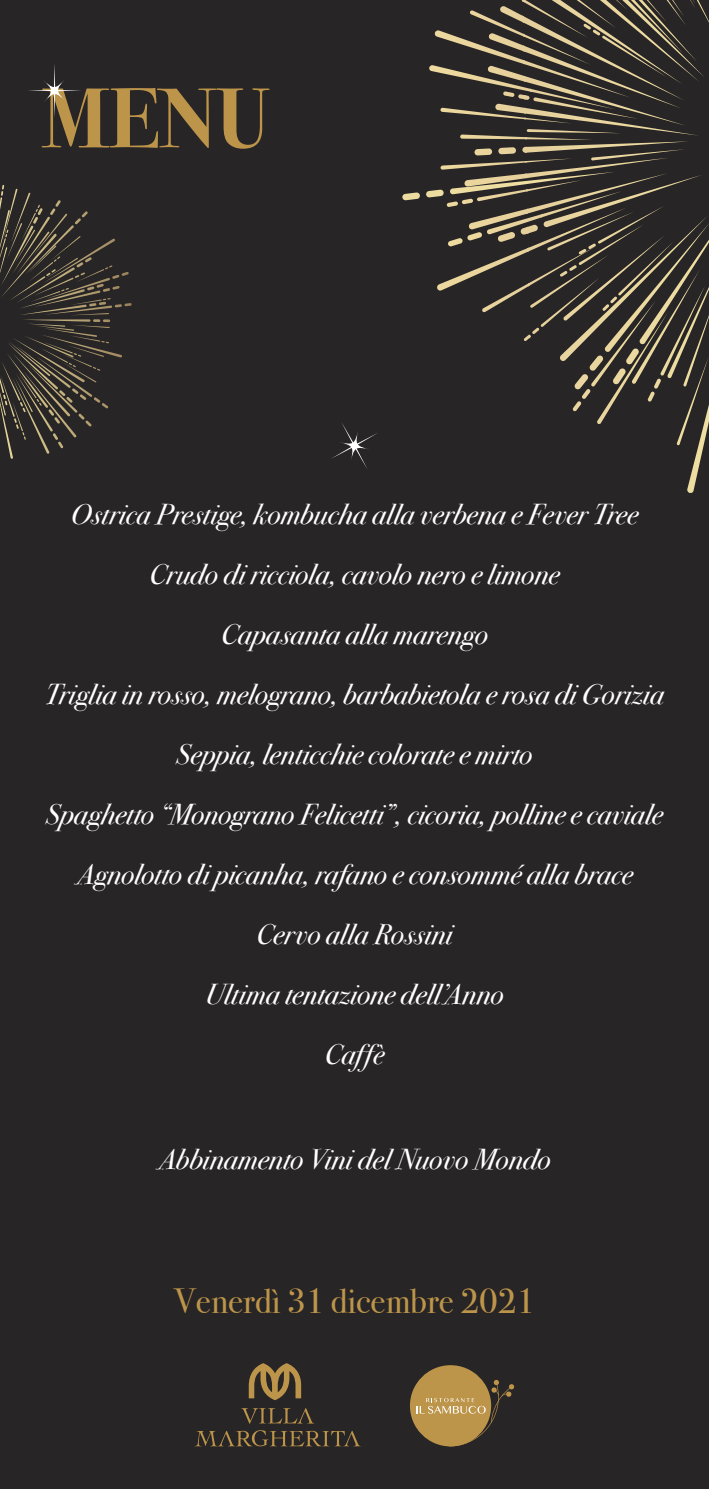
<style>
.page{position:relative;width:709px;height:1489px;background:#fff}
.page>*{position:absolute;margin:0;border:0;box-sizing:border-box;transform-origin:0 0}
.t1{font:700 85px "Bodoni Svty Two OSITCTT";color:#bd954a}
.t2{font:35px "Bodoni Svty Two ITCTT";color:#bd954a}
.t3{font:italic 28.75px/60px "Bodoni Svty Two ITCTT";color:#fff;text-align:center}
</style>
<div class="page">
<div style="left:0;top:0;width:709px;height:1488px;background:#282526"></div>
<svg style="left:402px;top:192px;width:18px;height:8px"></svg>
<svg style="left:426px;top:0;width:283px;height:493px"></svg>
<div style="left:410px;top:1364px;width:81px;height:82px;background:#bd954a;border-radius:50%"></div>
<svg style="left:416px;top:1379px;width:98px;height:67px"></svg>
<svg style="left:249px;top:1363px;width:52px;height:36px"></svg>
<svg style="left:241px;top:1408px;width:72px;height:15px"></svg>
<svg style="left:196px;top:1430px;width:164px;height:16px"></svg>
<svg style="left:29px;top:64px;width:52px;height:53px"></svg>
<svg style="left:331px;top:423px;width:46px;height:45px"></svg>
<svg style="left:0;top:185px;width:131px;height:274px"></svg>
<h1 class="t1" style="left:43px;top:69px;width:228px">MENU</h1>
<p class="t3" style="left:45px;top:482px;width:620px">Ostrica Prestige, kombucha alla verbena e Fever Tree Crudo di ricciola, cavolo nero e limone<br>Capasanta alla marengo<br>Triglia in rosso, melograno, barbabietola e rosa di Gorizia Seppia, lenticchie colorate e mirto<br>Spaghetto “Monograno Felicetti”, cicoria, polline e caviale Agnolotto di picanha, rafano e consommé alla brace Cervo alla Rossini<br>Ultima tentazione dell’Anno<br>Caffè</p>
<p class="t3" style="left:158px;top:1127px;width:394px">Abbinamento Vini del Nuovo Mondo</p>
<p class="t2" style="left:174px;top:1271px;width:363px">Venerdì 31 dicembre 2021</p>
</div>
